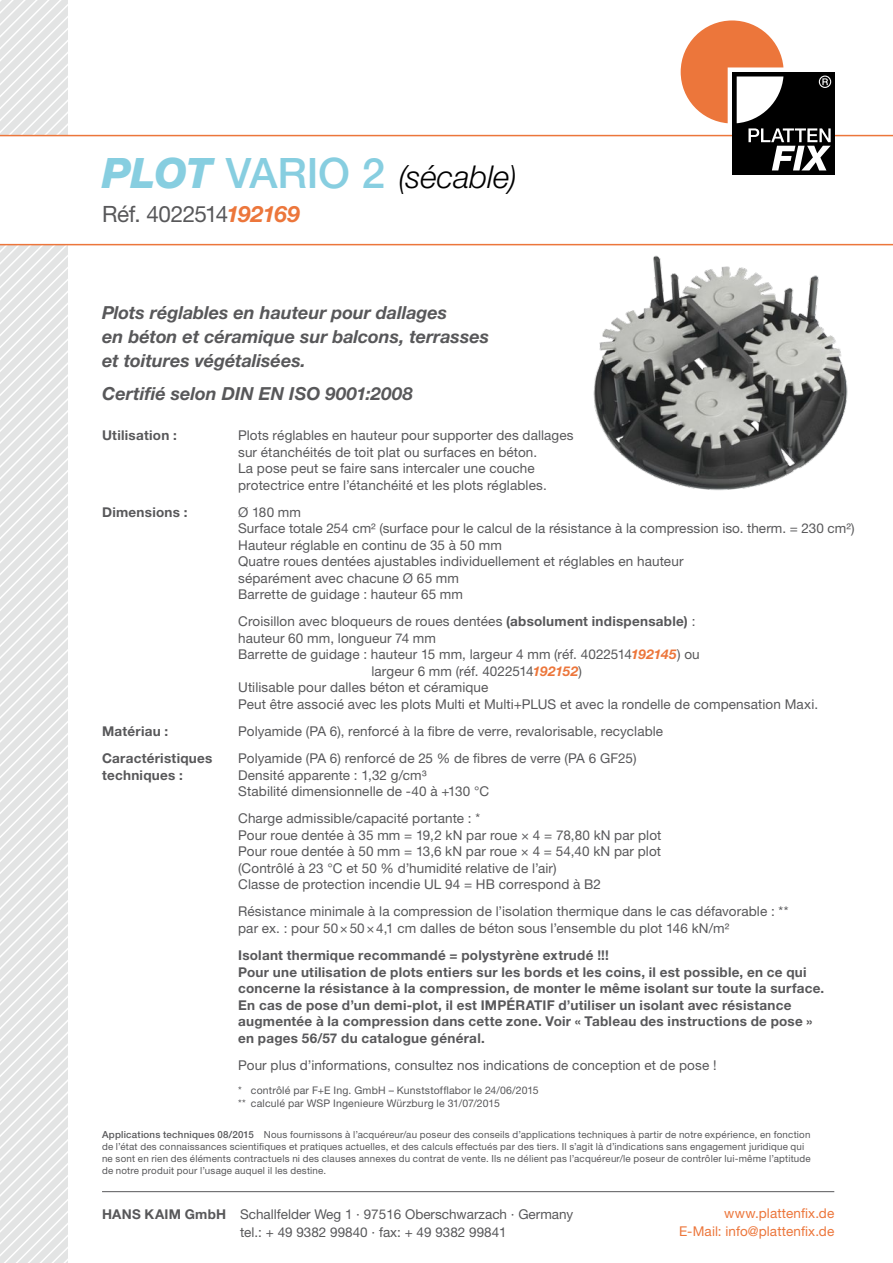
<style>
.page{position:relative;width:893px;height:1263px;background:#fff}
.page>*{position:absolute;margin:0;border:0;box-sizing:border-box;transform-origin:0 0}
.t1{font:italic 300 31.5px "Helvetica Neue LT Std";letter-spacing:-.005em;color:#000}
.t2{font:22.5px "Helvetica Neue LT Pro";letter-spacing:-.02em;color:#58585a}
.t3{font:italic 700 18px/24px "Helvetica Neue LT Std";color:#58585a}
.t4{font:13.5px/16.5px "Helvetica Neue LT Pro";letter-spacing:.01em;color:#58585a}
.t5{font:700 13.5px/16.5px "Helvetica Neue LT Std";letter-spacing:.02em;color:#58585a}
.t6{font:13.5px/18px "Helvetica Neue LT Pro";letter-spacing:.01em;color:#ec763b;text-align:right}
.t7{font:10.5px/13.5px "Helvetica Neue LT Pro";letter-spacing:.015em;color:#58585a}
.t8{font:9.75px/12px "Helvetica Neue LT Pro";letter-spacing:.02em;color:#58585a}
.s1{font-family:"Helvetica Neue LT Pro";font-weight:800;font-size:42px;color:#87cee0}
.s2{font-family:"Helvetica Neue LT Pro";font-weight:500;font-style:normal;font-size:42px;color:#87cee0}
.s3{font-weight:500;font-style:normal;font-size:42px;color:#87cee0}
.s4{font-family:"Helvetica Neue LT Std";font-weight:700;font-style:italic;color:#ec763b}
.s5{font-family:"Helvetica Neue LT Std";font-weight:700}
.s6{font-weight:500}
</style>
<div class="page">
<svg style="left:0;top:0;width:68px;height:1263px"></svg>
<svg style="left:0;top:135px;width:893px;height:110px"></svg>
<div style="left:732px;top:72px;width:103px;height:103px;background:#000"></div>
<svg style="left:681px;top:20px;width:150px;height:150px"></svg>
<div style="left:819px;top:76px;width:12px;height:12px;border:1px solid #fff;border-radius:50%"></div>
<hr style="left:102px;top:1191px;width:732px;height:1px;background:#58585a">
<img style="left:475px;top:195px;width:397px;height:296px">
<h1 class="t1" style="left:102px;top:158px;width:416px"><span class="s1">Plot</span> <span class="s2">Vario</span> <span class="s3">2</span> (sécable)</h1>
<h2 class="t2" style="left:102px;top:200px;width:199px">Réf. 4022514<span class="s4">192169</span></h2>
<h3 class="t3" style="left:102px;top:300px;width:388px">Plots réglables en hauteur pour dallages<br>en béton et céramique sur balcons, terrasses et toitures végétalisées.</h3>
<h3 class="t3" style="left:102px;top:381px;width:312px">Certifié selon DIN EN ISO 9001:2008</h3>
<p class="t5" style="left:102px;top:427px;width:76px">Utilisation :</p>
<p class="t4" style="left:238px;top:427px;width:337px">Plots réglables en hauteur pour supporter des dallages sur étanchéités de toit plat ou surfaces en béton.<br>La pose peut se faire sans intercaler une couche protectrice entre l’étanchéité et les plots réglables.</p>
<p class="t5" style="left:102px;top:503px;width:87px">Dimensions :</p>
<p class="t4" style="left:238px;top:503px;width:618px">Ø 180 mm<br>Surface totale 254 cm² (surface pour le calcul de la résistance à la compression iso. therm. = 230 cm²)<br>Hauteur réglable en continu de 35 à 50 mm<br>Quatre roues dentées ajustables individuellement et réglables en hauteur<br>séparément avec chacune Ø 65 mm<br>Barrette de guidage : hauteur 65 mm</p>
<p class="t4" style="left:238px;top:613px;width:459px">Croisillon avec bloqueurs de roues dentées <span class="s5">(absolument indispensable)</span> :</p>
<p class="t4" style="left:238px;top:629px;width:199px">hauteur 60 mm, longueur 74 mm</p>
<p class="t4" style="left:238px;top:646px;width:463px">Barrette de guidage : hauteur 15 mm, largeur 4 mm (réf. 4022514<span class="s4">192145</span>) ou</p>
<p class="t4" style="left:371px;top:662px;width:212px">largeur 6 mm (réf. 4022514<span class="s4">192152</span>)</p>
<p class="t4" style="left:238px;top:679px;width:252px">Utilisable pour dalles béton et céramique</p>
<p class="t4" style="left:238px;top:695px;width:581px">Peut être associé avec les plots Multi et Multi+PLUS et avec la rondelle de compensation Maxi.</p>
<p class="t5" style="left:102px;top:723px;width:68px">Matériau :</p>
<p class="t4" style="left:238px;top:722px;width:426px">Polyamide (PA 6), renforcé à la fibre de verre, revalorisable, recyclable</p>
<p class="t5" style="left:102px;top:750px;width:112px">Caractéristiques</p>
<p class="t4" style="left:238px;top:750px;width:400px">Polyamide (PA 6) renforcé de 25 % de fibres de verre (PA 6 GF25)</p>
<p class="t5" style="left:102px;top:766px;width:82px">techniques :</p>
<p class="t4" style="left:238px;top:766px;width:252px">Densité apparente : 1,32 g/cm³<br>Stabilité dimensionnelle de -40 à +130 °C</p>
<p class="t4" style="left:238px;top:810px;width:425px">Charge admissible/capacité portante : *<br>Pour roue dentée à 35 mm = 19,2 kN par roue × 4 = 78,80 kN par plot Pour roue dentée à 50 mm = 13,6 kN par roue × 4 = 54,40 kN par plot (Contrôlé à 23 °C et 50 % d’humidité relative de l’air)<br>Classe de protection incendie UL 94 = HB correspond à B2</p>
<p class="t4" style="left:238px;top:903px;width:552px">Résistance minimale à la compression de l’isolation thermique dans le cas défavorable : ** par ex. : pour 50×50×4,1 cm dalles de béton sous l’ensemble du plot 146 kN/m²</p>
<p class="t5" style="left:238px;top:947px;width:588px">Isolant thermique recommandé = polystyrène extrudé !!!<br>Pour une utilisation de plots entiers sur les bords et les coins, il est possible, en ce qui concerne la résistance à la compression, de monter le même isolant sur toute la surface.<br>En cas de pose d’un demi-plot, il est IM PÉRATIF d’utiliser un isolant avec résistance augmentée à la compression dans cette zone. Voir « Tableau des instructions de pose » en pages 56/57 du catalogue général.</p>
<p class="t4" style="left:238px;top:1056px;width:480px">Pour plus d’informations, consultez nos indications de conception et de pose !</p>
<p class="t7" style="left:238px;top:1083px;width:302px">* contrôlé par F+E Ing. GmbH – Kunststofflabor le 24/06/2015 ** calculé par WSP Ingenieure Würzburg le 31/07/2015</p>
<p class="t8" style="left:102px;top:1128px;width:710px"><span class="s6">Applications techniques 08/2015</span> Nous fournissons à l’acquéreur/au poseur des conseils d’applications techniques à partir de notre expérience, en fonction de l’état des connaissances scientifiques et pratiques actuelles, et des calculs effectués par des tiers. Il s’agit là d’indications sans engagement juridique qui ne sont en rien des éléments contractuels ni des clauses annexes du contrat de vente. Ils ne délient pas l’acquéreur/le poseur de contrôler lui-même l’aptitude de notre produit pour l’usage auquel il les destine.</p>
<p class="t4" style="left:240px;top:1205px;width:335px;line-height:18px;text-indent:-138px"><span class="s5">Hans Kaim GmbH</span> Schallfelder Weg 1 · 97516 Oberschwarzach · Germany tel.: + 49 9382 99840 · fax: + 49 9382 99841</p>
<p class="t6" style="left:679px;top:1204px;width:157px">www.plattenfix.de<br>E-Mail: info@plattenfix.de</p>
</div>
